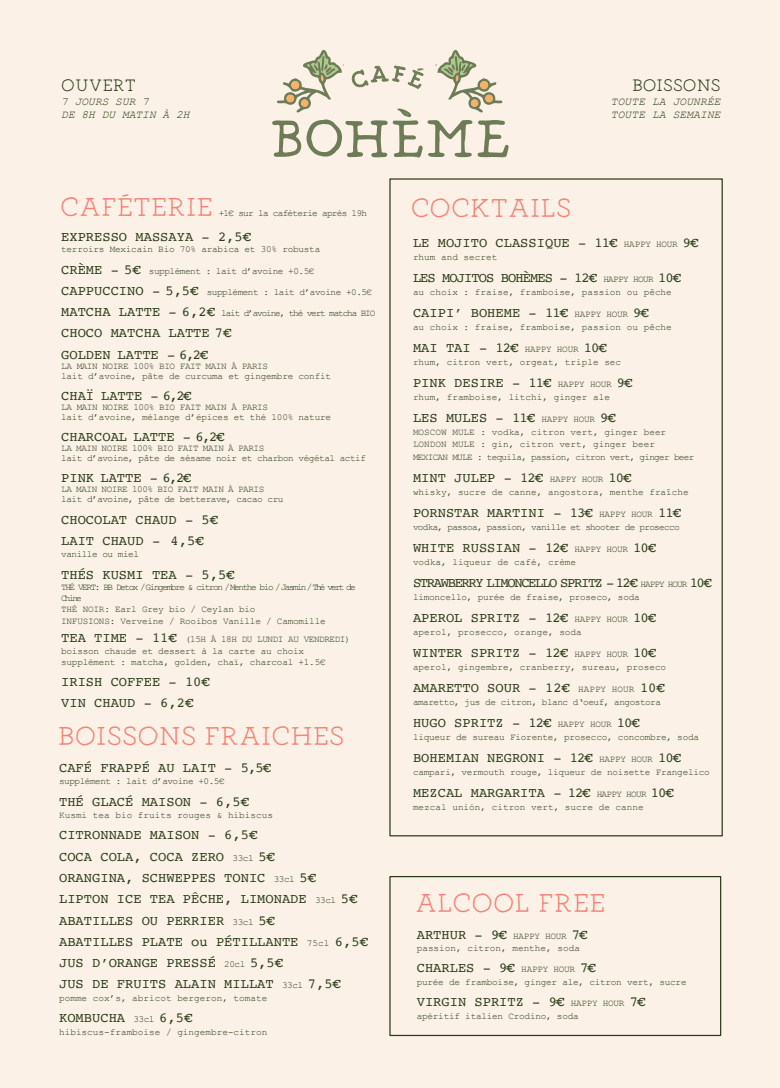
<style>
.page{position:relative;width:780px;height:1088px;background:#fbf1e7}
.page>*{position:absolute;margin:0;border:0;box-sizing:border-box;transform-origin:0 0}
.t1{font:31.25px "BOHEME Regular";color:#f48376}
.t2{font:20px "BOHEME Regular";color:#2b3e19}
.t3{font:13.75px/21.2px "Courier";color:#2b3e19}
.t4{font:13.75px "Courier";letter-spacing:-.095em;color:#2b3e19}
.t5{font:13.75px "Courier";letter-spacing:-.07em;color:#2b3e19}
.t6{font:italic 11.25px/13.5px "Courier New";letter-spacing:.01em;color:#2b3e19}
.t7{font:9.38px/11.2px "Courier New";letter-spacing:-.025em;color:#2b3e19}
.t8{font:9.38px/12.5px "Courier New";color:#2b3e19}
.t9{font:9.38px/10px "Courier New";letter-spacing:-.05em;color:#2b3e19}
.t10{font:9.38px "Courier New";letter-spacing:-.075em;color:#2b3e19}
.t11{font:9.38px "Courier New";letter-spacing:-.12em;color:#2b3e19}
.s1{font-family:"Courier";font-size:13.75px}
.s2{font-family:"Courier New";font-size:9.38px}
</style>
<div class="page">
<svg style="left:272px;top:50px;width:236px;height:108px"></svg>
<div style="left:389px;top:876px;width:332px;height:160px;border:1px solid #2b3e19"></div>
<h2 class="t2" style="left:61px;top:73px;width:76px">OUVERT</h2>
<p class="t6" style="left:61px;top:94px;width:130px">7 JOURS SUR 7<br>DE 8H DU MATIN À 2H</p>
<h1 class="t1" style="left:60px;top:187px;width:154px">CAFÉTERIE</h1>
<p class="t10" style="left:219px;top:207px;width:150px">+1€ sur la caféterie après 19h</p>
<p class="t3" style="left:61px;top:226px;width:191px">EXPRESSO MASSAYA - 2,5€</p>
<p class="t7" style="left:61px;top:243px;width:260px">terroirs Mexicain Bio 70% arabica et 30% robusta</p>
<p class="t9" style="left:61px;top:265px;width:255px"><span class="s1">CRÈME - 5€</span> supplément : lait d’avoine +0.5€</p>
<p class="t9" style="left:61px;top:286px;width:312px"><span class="s1">CAPPUCCINO - 5,5€</span> supplément : lait d’avoine +0.5€</p>
<p class="t11" style="left:61px;top:307px;width:315px"><span class="s1">MATCHA LATTE - 6,2€</span> lait d’avoine, thé vert matcha BIO</p>
<p class="t3" style="left:61px;top:322px;width:172px">CHOCO MATCHA LATTE 7€<br>GOLDEN LATTE - 6,2€</p>
<p class="t7" style="left:61px;top:360px;width:271px;line-height:10px">LA MAIN NOIRE 100% BIO FAIT MAIN À PARIS<br>lait d’avoine, pâte de curcuma et gingembre confit</p>
<p class="t3" style="left:61px;top:384px;width:132px">CHAÏ LATTE - 6,2€</p>
<p class="t7" style="left:61px;top:401px;width:271px;line-height:10px">LA MAIN NOIRE 100% BIO FAIT MAIN À PARIS<br>lait d’avoine, mélange d’épices et thé 100% nature</p>
<p class="t3" style="left:61px;top:426px;width:164px">CHARCOAL LATTE - 6,2€</p>
<p class="t9" style="left:61px;top:443px;width:306px">LA MAIN NOIRE 100% BIO FAIT MAIN À PARIS<br>lait d’avoine, pâte de sésame noir et charbon végétal actif</p>
<p class="t3" style="left:61px;top:467px;width:131px">PINK LATTE - 6,2€</p>
<p class="t9" style="left:61px;top:484px;width:224px">LA MAIN NOIRE 100% BIO FAIT MAIN À PARIS lait d’avoine, pâte de betterave, cacao cru</p>
<p class="t3" style="left:61px;top:508px;width:158px">CHOCOLAT CHAUD - 5€<br>LAIT CHAUD - 4,5€</p>
<p class="t9" style="left:61px;top:549px;width:79px">vanille ou miel</p>
<p class="t3" style="left:61px;top:563px;width:175px">THÉS KUSMI TEA - 5,5€</p>
<p class="t7" style="left:61px;top:581px;width:296px">THÉ VERT: BB Detox /Gingembre &amp; citron /Menthe bio /Jasmin /Thé vert de Chine<br>THÉ NOIR: Earl Grey bio / Ceylan bio<br>INFUSIONS: Verveine / Rooibos Vanille / Camomille</p>
<p class="t7" style="left:61px;top:633px;width:291px"><span class="s1">TEA TIME - 11€</span> (15H À 18H DU LUNDI AU VENDREDI) boisson chaude et dessert à la carte au choix supplément : matcha, golden, chaï, charcoal +1.5€</p>
<p class="t3" style="left:61px;top:671px;width:150px">IRISH COFFEE - 10€<br>VIN CHAUD - 6,2€</p>
<h1 class="t1" style="left:58px;top:716px;width:288px">BOISSONS FRAICHES</h1>
<p class="t3" style="left:59px;top:757px;width:213px">CAFÉ FRAPPÉ AU LAIT - 5,5€</p>
<p class="t9" style="left:59px;top:776px;width:167px">supplément : lait d’avoine +0.5€</p>
<p class="t3" style="left:59px;top:790px;width:191px">THÉ GLACÉ MAISON - 6,5€</p>
<p class="t8" style="left:59px;top:809px;width:215px">Kusmi tea bio fruits rouges &amp; hibiscus</p>
<p class="t3" style="left:59px;top:824px;width:310px">CITRONNADE MAISON - 6,5€<br>COCA COLA, COCA ZERO <span class="s2">33cl</span> 5€<br>ORANGINA, SCHWEPPES TONIC <span class="s2">33cl</span> 5€<br>LIPTON ICE TEA PÊCHE, LIMONADE <span class="s2">33cl</span> 5€<br>ABATILLES OU PERRIER <span class="s2">33cl</span> 5€<br>ABATILLES PLATE ou PÉTILLANTE <span class="s2">75cl</span> 6,5€<br>JUS D’ORANGE PRESSÉ <span class="s2">20cl</span> 5,5€<br>JUS DE FRUITS ALAIN MILLAT <span class="s2">33cl</span> 7,5€</p>
<p class="t8" style="left:59px;top:991px;width:210px">pomme cox’s, abricot bergeron, tomate</p>
<p class="t3" style="left:59px;top:1007px;width:135px">KOMBUCHA <span class="s2">33cl</span> 6,5€</p>
<p class="t8" style="left:59px;top:1025px;width:210px">hibiscus-framboise / gingembre-citron</p>
<h1 class="t1" style="left:410px;top:188px;width:162px">COCKTAILS</h1>
<h2 class="t2" style="left:632px;top:72px;width:90px">BOISSONS</h2>
<p class="t6" style="left:611px;top:94px;width:111px">TOUTE LA JOUNRÉE<br>TOUTE LA SEMAINE</p>
<p class="t3" style="left:413px;top:232px;width:287px">LE MOJITO CLASSIQUE - 11€ <span class="s2">HAPPY HOUR</span> 9€</p>
<p class="t8" style="left:413px;top:250px;width:86px">rhum and secret</p>
<p class="t5" style="left:413px;top:267px;width:269px">LES MOJITOS BOHÈMES - 12€ <span class="s2">HAPPY HOUR</span> 10€</p>
<p class="t8" style="left:413px;top:285px;width:260px">au choix : fraise, framboise, passion ou pêche</p>
<p class="t3" style="left:413px;top:302px;width:237px">CAIPI’ BOHEME - 11€ <span class="s2">HAPPY HOUR</span> 9€</p>
<p class="t8" style="left:413px;top:320px;width:260px">au choix : fraise, framboise, passion ou pêche</p>
<p class="t3" style="left:413px;top:337px;width:195px">MAI TAI - 12€ <span class="s2">HAPPY HOUR</span> 10€</p>
<p class="t8" style="left:413px;top:355px;width:210px">rhum, citron vert, orgeat, triple sec</p>
<p class="t3" style="left:413px;top:372px;width:221px">PINK DESIRE - 11€ <span class="s2">HAPPY HOUR</span> 9€</p>
<p class="t8" style="left:413px;top:390px;width:198px">rhum, framboise, litchi, ginger ale</p>
<p class="t3" style="left:413px;top:407px;width:204px">LES MULES - 11€ <span class="s2">HAPPY HOUR</span> 9€</p>
<p class="t8" style="left:413px;top:425px;width:283px">MOSCOW MULE : vodka, citron vert, ginger beer<br>LONDON MULE : gin, citron vert, ginger beer<br>MEXICAN MULE : tequila, passion, citron vert, ginger beer</p>
<p class="t3" style="left:413px;top:467px;width:220px">MINT JULEP - 12€ <span class="s2">HAPPY HOUR</span> 10€</p>
<p class="t8" style="left:413px;top:485px;width:277px">whisky, sucre de canne, angostora, menthe fraîche</p>
<p class="t3" style="left:413px;top:502px;width:269px">PORNSTAR MARTINI - 13€ <span class="s2">HAPPY HOUR</span> 11€</p>
<p class="t10" style="left:413px;top:521px;width:268px">vodka, passoa, passion, vanille et shooter de prosecco</p>
<p class="t3" style="left:413px;top:537px;width:245px">WHITE RUSSIAN - 12€ <span class="s2">HAPPY HOUR</span> 10€</p>
<p class="t8" style="left:413px;top:555px;width:165px">vodka, liqueur de café, crème</p>
<p class="t4" style="left:413px;top:572px;width:300px">STRAWBERRY LIMONCELLO SPRITZ - 12€ <span class="s2">HAPPY HOUR</span> 10€</p>
<p class="t7" style="left:413px;top:591px;width:228px">limoncello, purée de fraise, proseco, soda</p>
<p class="t3" style="left:413px;top:607px;width:245px">APEROL SPRITZ - 12€ <span class="s2">HAPPY HOUR</span> 10€</p>
<p class="t8" style="left:413px;top:625px;width:170px">aperol, prosecco, orange, soda</p>
<p class="t3" style="left:413px;top:642px;width:245px">WINTER SPRITZ - 12€ <span class="s2">HAPPY HOUR</span> 10€</p>
<p class="t8" style="left:413px;top:660px;width:255px">aperol, gingembre, cranberry, sureau, proseco</p>
<p class="t3" style="left:413px;top:677px;width:253px">AMARETTO SOUR - 12€ <span class="s2">HAPPY HOUR</span> 10€</p>
<p class="t9" style="left:413px;top:696px;width:249px">amaretto, jus de citron, blanc d‘oeuf, angostora</p>
<p class="t3" style="left:413px;top:712px;width:228px">HUGO SPRITZ - 12€ <span class="s2">HAPPY HOUR</span> 10€</p>
<p class="t7" style="left:413px;top:731px;width:287px">liqueur de sureau Fiorente, prosecco, concombre, soda</p>
<p class="t3" style="left:413px;top:747px;width:269px">BOHEMIAN NEGRONI - 12€ <span class="s2">HAPPY HOUR</span> 10€</p>
<p class="t7" style="left:413px;top:766px;width:298px">campari, vermouth rouge, liqueur de noisette Frangelico</p>
<p class="t3" style="left:413px;top:782px;width:262px">MEZCAL MARGARITA - 12€ <span class="s2">HAPPY HOUR</span> 10€</p>
<p class="t8" style="left:413px;top:800px;width:232px">mezcal unión, citron vert, sucre de canne</p>
<h1 class="t1" style="left:415px;top:883px;width:192px">ALCOOL FREE</h1>
<p class="t3" style="left:417px;top:923px;width:172px">ARTHUR - 9€ <span class="s2">HAPPY HOUR</span> 7€</p>
<p class="t8" style="left:417px;top:941px;width:165px">passion, citron, menthe, soda</p>
<p class="t3" style="left:417px;top:957px;width:180px">CHARLES - 9€ <span class="s2">HAPPY HOUR</span> 7€</p>
<p class="t7" style="left:417px;top:976px;width:271px">purée de framboise, ginger ale, citron vert, sucre</p>
<p class="t3" style="left:417px;top:991px;width:230px">VIRGIN SPRITZ - 9€ <span class="s2">HAPPY HOUR</span> 7€</p>
<p class="t7" style="left:417px;top:1010px;width:163px">apéritif italien Crodino, soda</p>
</div>
